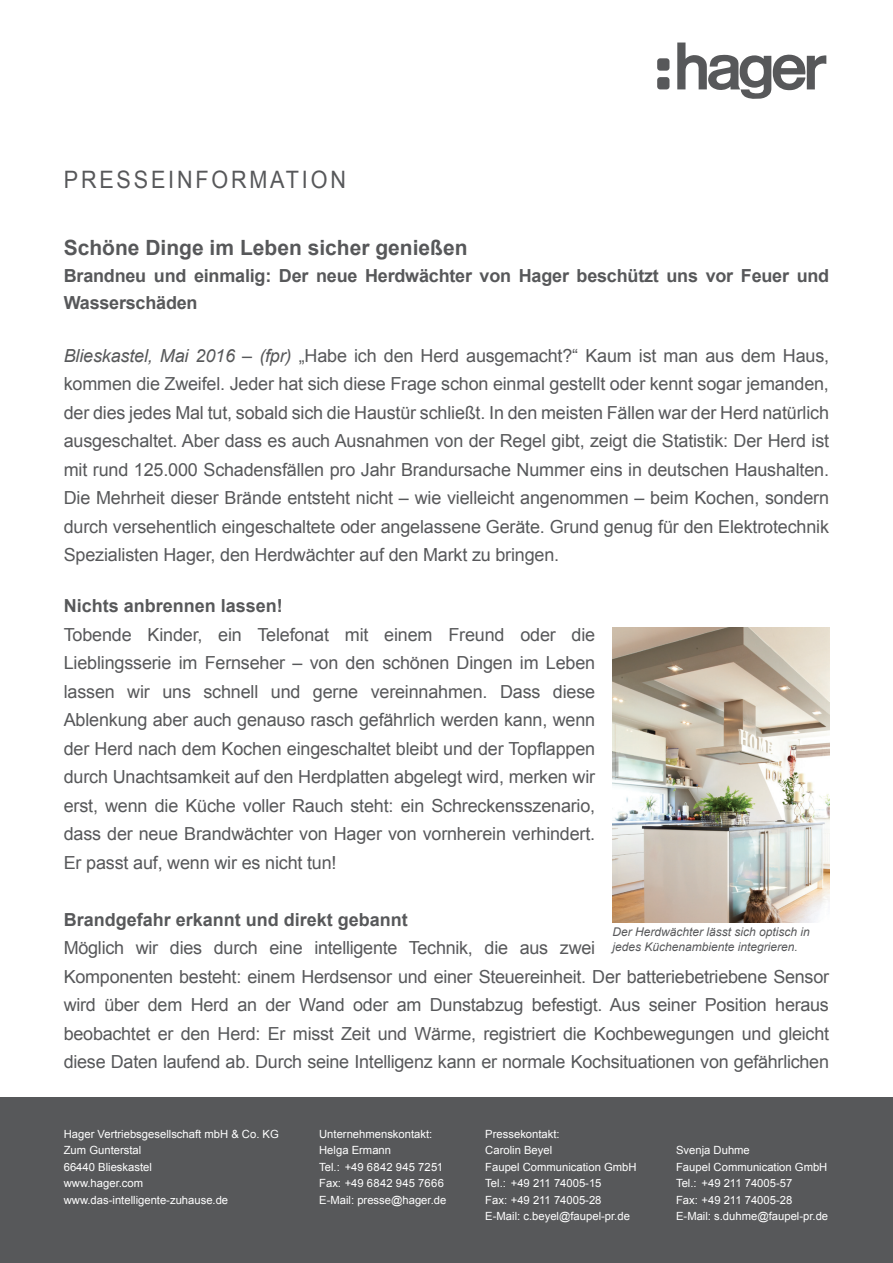
<style>
.page{position:relative;width:893px;height:1263px;background:#fff}
.page>*{position:absolute;margin:0;border:0;box-sizing:border-box;transform-origin:0 0}
.t1{font:24px "Arial";letter-spacing:.13em;color:#57585a;scale:.9 1}
.t2{font:700 21px "Arial";color:#57585a}
.t3{font:18px/28.5px "Arial";letter-spacing:-.015em;color:#57585a;text-align:justify}
.t4{font:700 18px/27px "Arial";letter-spacing:-.01em;color:#57585a}
.t5{font:italic 12px/15px "Arial";color:#57585a}
.t6{font:11.25px/16.5px "Arial";color:#fff}
.s1{font-style:italic}
</style>
<div class="page">
<svg style="left:677px;top:43px;width:149px;height:56px"></svg>
<div style="left:657px;top:58px;width:12px;height:13px;background:#57585a;border-radius:3px"></div>
<div style="left:657px;top:77px;width:12px;height:12px;background:#57585a;border-radius:3px"></div>
<div style="left:0;top:1097px;width:893px;height:166px;background:#57585a"></div>
<img style="left:612px;top:627px;width:217px;height:296px">
<h1 class="t1" style="left:64px;top:163px;width:315px">PRESSEINFORMATION</h1>
<p class="t2" style="left:64px;top:234px;width:405px">Schöne Dinge im Leben sicher genießen</p>
<p class="t4" style="left:64px;top:263px;width:767px">Brandneu und einmalig: Der neue Herdwächter von Hager beschützt uns vor Feuer und<br>Wasserschäden</p>
<p class="t3" style="left:64px;top:341px;width:767px"><span class="s1">Blieskastel, Mai 2016 – (fpr)</span> „Habe ich den Herd ausgemacht?“ Kaum ist man aus dem Haus, kommen die Zweifel. Jeder hat sich diese Frage schon einmal gestellt oder kennt sogar jemanden, der dies jedes Mal tut, sobald sich die Haustür schließt. In den meisten Fällen war der Herd natürlich ausgeschaltet. Aber dass es auch Ausnahmen von der Regel gibt, zeigt die Statistik: Der Herd ist mit rund 125.000 Schadensfällen pro Jahr Brandursache Nummer eins in deutschen Haushalten.<br>Die Mehrheit dieser Brände entsteht nicht – wie vielleicht angenommen – beim Kochen, sondern durch versehentlich eingeschaltete oder angelassene Geräte. Grund genug für den Elektrotechnik Spezialisten Hager, den Herdwächter auf den Markt zu bringen.</p>
<p class="t4" style="left:64px;top:593px;width:221px">Nichts anbrennen lassen!</p>
<p class="t3" style="left:64px;top:620px;width:533px">Tobende Kinder, ein Telefonat mit einem Freund oder die Lieblingsserie im Fernseher – von den schönen Dingen im Leben lassen wir uns schnell und gerne vereinnahmen. Dass diese Ablenkung aber auch genauso rasch gefährlich werden kann, wenn der Herd nach dem Kochen eingeschaltet bleibt und der Topflappen durch Unachtsamkeit auf den Herdplatten abgelegt wird, merken wir erst, wenn die Küche voller Rauch steht: ein Schreckensszenario, dass der neue Brandwächter von Hager von vornherein verhindert.<br>Er passt auf, wenn wir es nicht tun!</p>
<p class="t4" style="left:64px;top:906px;width:346px">Brandgefahr erkannt und direkt gebannt</p>
<p class="t3" style="left:64px;top:934px;width:767px;text-align:left">Möglich wir dies durch eine intelligente Technik, die aus zwei<br>Komponenten besteht: einem Herdsensor und einer Steuereinheit. Der batteriebetriebene Sensor wird über dem Herd an der Wand oder am Dunstabzug befestigt. Aus seiner Position heraus beobachtet er den Herd: Er misst Zeit und Wärme, registriert die Kochbewegungen und gleicht diese Daten laufend ab. Durch seine Intelligenz kann er normale Kochsituationen von gefährlichen</p>
<p class="t5" style="left:612px;top:924px;width:199px">Der Herdwächter lässt sich optisch in jedes Küchenambiente integrieren.</p>
<p class="t6" style="left:64px;top:1126px;width:217px">Hager Vertriebsgesellschaft mbH &amp; Co. KG<br>Zum Gunterstal<br>66440 Blieskastel<br>www.hager.com www.das-intelligente-zuhause.de</p>
<p class="t6" style="left:319px;top:1126px;width:129px">Unternehmenskontakt:<br>Helga Ermann<br>Tel.: +49 6842 945 7251<br>Fax: +49 6842 945 7666<br>E-Mail: presse@hager.de</p>
<p class="t6" style="left:485px;top:1126px;width:153px">Pressekontakt:<br>Carolin Beyel<br>Faupel Communication GmbH<br>Tel.: +49 211 74005-15<br>Fax: +49 211 74005-28<br>E-Mail: c.beyel@faupel-pr.de</p>
<p class="t6" style="left:676px;top:1142px;width:154px">Svenja Duhme<br>Faupel Communication GmbH<br>Tel.: +49 211 74005-57<br>Fax: +49 211 74005-28<br>E-Mail: s.duhme@faupel-pr.de</p>
</div>
